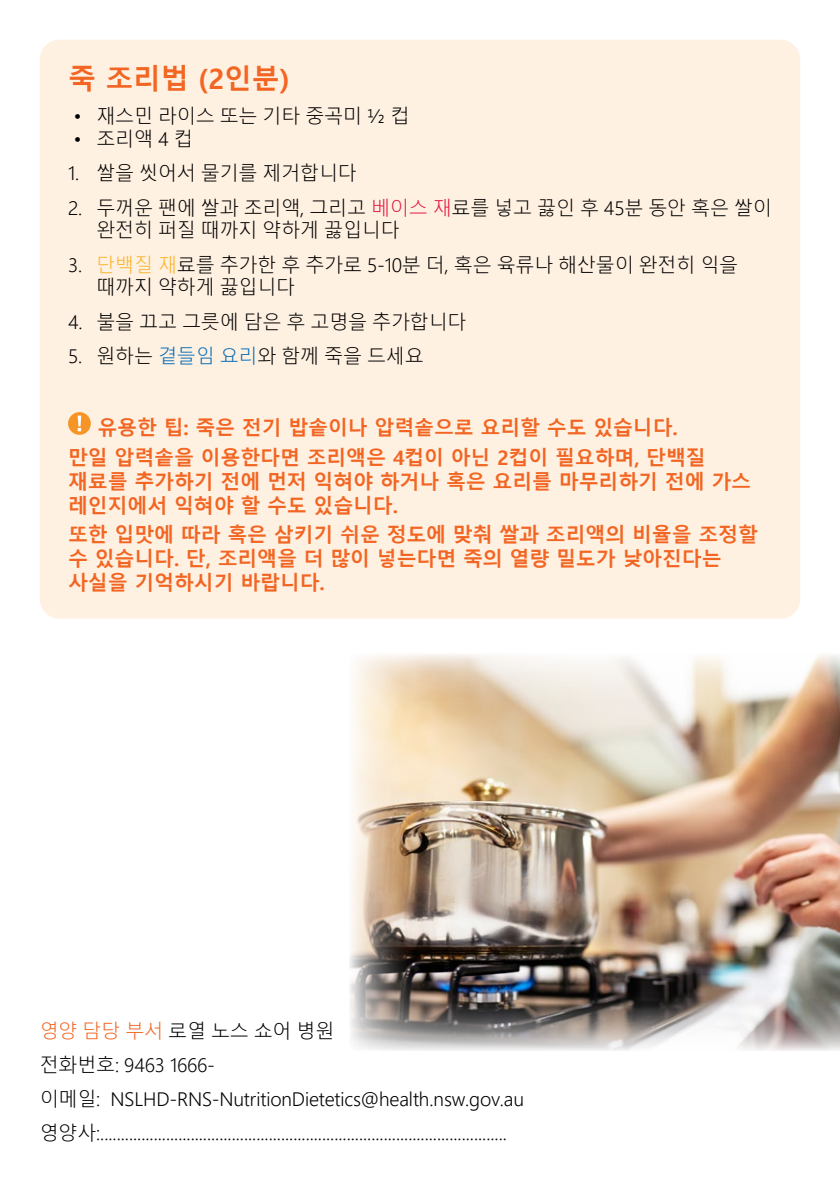
<style>
.page{position:relative;width:840px;height:1191px;background:#fff}
.page>*{position:absolute;margin:0;border:0;box-sizing:border-box;transform-origin:0 0}
.t1{font:700 28px "Malgun Gothic";letter-spacing:-.01em;color:#f26522}
.t2{font:700 20px/24px "Malgun Gothic";letter-spacing:-.01em;color:#f26522}
.body{font:300 19px/22.8px "Malgun Gothic";letter-spacing:-.01em;color:#000}
.s1{color:#e3173e}
.s2{color:#fcb328}
.s3{color:#006ab5}
.s4{color:#f26522}
</style>
<div class="page">
<img style="left:350px;top:654px;width:489px;height:396px">
<div style="left:40px;top:40px;width:759px;height:578px;background:#fff1e2;border-radius:20px"></div>
<div style="left:68px;top:412px;width:23px;height:23px;background:#f79426;border-radius:50%"></div>
<svg style="left:78px;top:416px;width:3px;height:15px"></svg>
<p class="t1" style="left:68px;top:63px;width:223px">죽 조리법 (2인분)</p>
<p class="body" style="left:74px;top:105px;width:337px">• 재스민 라이스 또는 기타 중곡미 ½ 컵</p>
<p class="body" style="left:74px;top:128px;width:120px">• 조리액 4 컵</p>
<p class="body" style="left:68px;top:162px;width:290px">1. 쌀을 씻어서 물기를 제거합니다</p>
<p class="body" style="left:96px;top:196px;width:676px;text-indent:-28px">2. 두꺼운 팬에 쌀과 조리액, 그리고 <span class="s1">베이스 재</span>료를 넣고 끓인 후 45분 동안 혹은 쌀이 완전히 퍼질 때까지 약하게 끓입니다</p>
<p class="body" style="left:96px;top:253px;width:643px;text-indent:-28px">3. <span class="s2">단백질 재</span>료를 추가한 후 추가로 5-10분 더, 혹은 육류나 해산물이 완전히 익을 때까지 약하게 끓입니다</p>
<p class="body" style="left:68px;top:310px;width:400px">4. 불을 끄고 그릇에 담은 후 고명을 추가합니다</p>
<p class="body" style="left:68px;top:344px;width:357px">5. 원하는 <span class="s3">곁들임 요리</span>와 함께 죽을 드세요</p>
<p class="t2" style="left:97px;top:416px;width:581px">유용한 팁: 죽은 전기 밥솥이나 압력솥으로 요리할 수도 있습니다.</p>
<p class="t2" style="left:68px;top:445px;width:684px">만일 압력솥을 이용한다면 조리액은 4컵이 아닌 2컵이 필요하며, 단백질 재료를 추가하기 전에 먼저 익혀야 하거나 혹은 요리를 마무리하기 전에 가스 레인지에서 익혀야 할 수도 있습니다.</p>
<p class="t2" style="left:68px;top:523px;width:691px">또한 입맛에 따라 혹은 삼키기 쉬운 정도에 맞춰 쌀과 조리액의 비율을 조정할 수 있습니다. 단, 조리액을 더 많이 넣는다면 죽의 열량 밀도가 낮아진다는 사실을 기억하시기 바랍니다.</p>
<p class="body" style="left:40px;top:1019px;width:296px"><span class="s4">영양 담당 부서</span> 로열 노스 쇼어 병원</p>
<p class="body" style="left:40px;top:1053px;width:174px">전화번호: 9463 1666‑</p>
<p class="body" style="left:40px;top:1087px;width:485px">이메일: NSLHD-RNS-NutritionDietetics@health.nsw.gov.au</p>
<p class="body" style="left:40px;top:1121px;width:468px">영양사:...................................................................................................</p>
</div>
